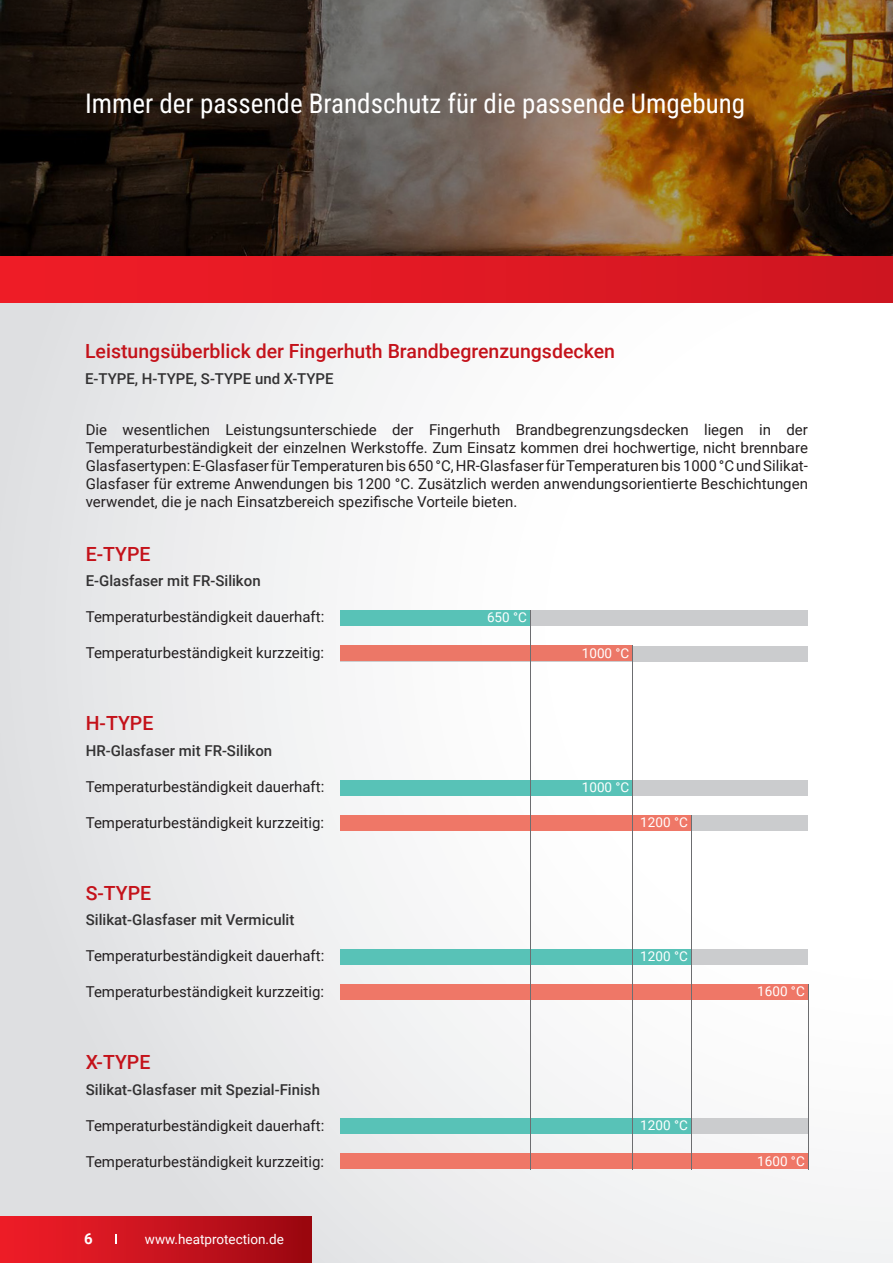
<style>
.page{position:relative;width:893px;height:1263px;background:#fff}
.page>*{position:absolute;margin:0;border:0;box-sizing:border-box;transform-origin:0 0}
.BODY{font:27px "Roboto Condensed";color:#fff}
.BODY-2{font:500 19.5px "Roboto";color:#c4121a}
.BODY-3{font:15px/18px "Roboto";color:#231f20;text-align:justify}
.BODY-4{font:500 15px "Roboto";color:#333233}
.t1{font:700 15px "Roboto";color:#fff}
.BODY-5{font:13.5px "Roboto";color:#fff}
</style>
<div class="page">
<div style="left:0;top:0;width:893px;height:1263px;background:linear-gradient(to right,#e2e3e5,#fff)"></div>
<div style="left:0;top:1216px;width:312px;height:47px;background:linear-gradient(to right,#f41f2a,#9d0812)"></div>
<div style="left:0;top:254px;width:893px;height:49px;background:linear-gradient(to right,#f11d27,#cf1621)"></div>
<svg style="left:0;top:0;width:893px;height:255px;background:#513b26"></svg>
<div style="left:340px;top:949px;width:468px;height:15px;background:#cbccce"></div>
<div style="left:340px;top:949px;width:351px;height:15px;background:#58c2b7"></div>
<div style="left:340px;top:984px;width:468px;height:16px;background:#ef7767"></div>
<div style="left:340px;top:780px;width:468px;height:15px;background:#cbccce"></div>
<div style="left:340px;top:780px;width:292px;height:15px;background:#58c2b7"></div>
<div style="left:340px;top:815px;width:468px;height:16px;background:#cbccce"></div>
<div style="left:340px;top:815px;width:351px;height:16px;background:#ef7767"></div>
<div style="left:340px;top:1118px;width:468px;height:16px;background:#cbccce"></div>
<div style="left:340px;top:1118px;width:351px;height:16px;background:#58c2b7"></div>
<div style="left:340px;top:1153px;width:468px;height:16px;background:#ef7767"></div>
<div style="left:340px;top:610px;width:468px;height:16px;background:#cbccce"></div>
<div style="left:340px;top:610px;width:190px;height:16px;background:#58c2b7"></div>
<div style="left:340px;top:645px;width:468px;height:16px;background:#cbccce"></div>
<div style="left:340px;top:645px;width:292px;height:16px;background:#ec7767"></div>
<hr style="left:530px;top:610px;width:1px;height:559px;background:#6c6d70">
<hr style="left:691px;top:815px;width:1px;height:354px;background:#6c6d70">
<hr style="left:808px;top:984px;width:1px;height:185px;background:#6c6d70">
<hr style="left:632px;top:645px;width:1px;height:524px;background:#6c6d70">
<p class="BODY" style="left:85px;top:85px;width:662px">Immer der passende Brandschutz für die passende Umgebung</p>
<p class="BODY-2" style="left:85px;top:337px;width:531px">Leistungsüberblick der Fingerhuth Brandbegrenzungsdecken</p>
<p class="BODY-4" style="left:85px;top:368px;width:250px">E-TYPE, H-TYPE, S-TYPE und X-TYPE</p>
<p class="BODY-3" style="left:86px;top:420px;width:724px">Die wesentlichen Leistungsunterschiede der Fingerhuth Brandbegrenzungsdecken liegen in der Temperaturbeständigkeit der einzelnen Werkstoffe. Zum Einsatz kommen drei hochwertige, nicht brennbare Glasfasertypen: E-Glasfaser für Temperaturen bis 650 °C, HR-Glasfaser für Temperaturen bis 1000 °C und Silikat-Glasfaser für extreme Anwendungen bis 1200 °C. Zusätzlich werden anwendungsorientierte Beschichtungen verwendet, die je nach Einsatzbereich spezifische Vorteile bieten.</p>
<p class="BODY-2" style="left:86px;top:540px;width:66px">E-TYPE</p>
<p class="BODY-4" style="left:86px;top:570px;width:176px">E-Glasfaser mit FR-Silikon</p>
<p class="BODY-3" style="left:86px;top:607px;width:240px">Temperaturbeständigkeit dauerhaft:</p>
<p class="BODY-3" style="left:86px;top:643px;width:240px">Temperaturbeständigkeit kurzzeitig:</p>
<p class="BODY-5" style="left:487px;top:608px;width:41px">650 °C</p>
<p class="BODY-5" style="left:582px;top:643px;width:49px">1000 °C</p>
<p class="BODY-2" style="left:86px;top:709px;width:69px">H-TYPE</p>
<p class="BODY-4" style="left:86px;top:740px;width:188px">HR-Glasfaser mit FR-Silikon</p>
<p class="BODY-3" style="left:86px;top:777px;width:240px">Temperaturbeständigkeit dauerhaft:</p>
<p class="BODY-3" style="left:86px;top:813px;width:240px">Temperaturbeständigkeit kurzzeitig:</p>
<p class="BODY-2" style="left:86px;top:879px;width:67px">S-TYPE</p>
<p class="BODY-4" style="left:86px;top:909px;width:210px">Silikat-Glasfaser mit Vermiculit</p>
<p class="BODY-3" style="left:86px;top:946px;width:240px">Temperaturbeständigkeit dauerhaft:</p>
<p class="BODY-3" style="left:86px;top:982px;width:240px">Temperaturbeständigkeit kurzzeitig:</p>
<p class="BODY-2" style="left:86px;top:1048px;width:66px">X-TYPE</p>
<p class="BODY-4" style="left:86px;top:1079px;width:236px">Silikat-Glasfaser mit Spezial-Finish</p>
<p class="BODY-3" style="left:86px;top:1116px;width:240px">Temperaturbeständigkeit dauerhaft:</p>
<p class="BODY-3" style="left:86px;top:1152px;width:240px">Temperaturbeständigkeit kurzzeitig:</p>
<p class="t1" style="left:84px;top:1228px;width:10px">6</p>
<p class="BODY-5" style="left:145px;top:1229px;width:141px">www.heatprotection.de</p>
<p class="BODY-5" style="left:582px;top:778px;width:49px">1000 °C</p>
<p class="BODY-5" style="left:640px;top:813px;width:49px">1200 °C</p>
<p class="BODY-5" style="left:640px;top:947px;width:49px">1200 °C</p>
<p class="BODY-5" style="left:640px;top:1116px;width:49px">1200 °C</p>
<p class="BODY-5" style="left:757px;top:982px;width:49px">1600 °C</p>
<p class="BODY-5" style="left:757px;top:1151px;width:49px">1600 °C</p>
</div>
